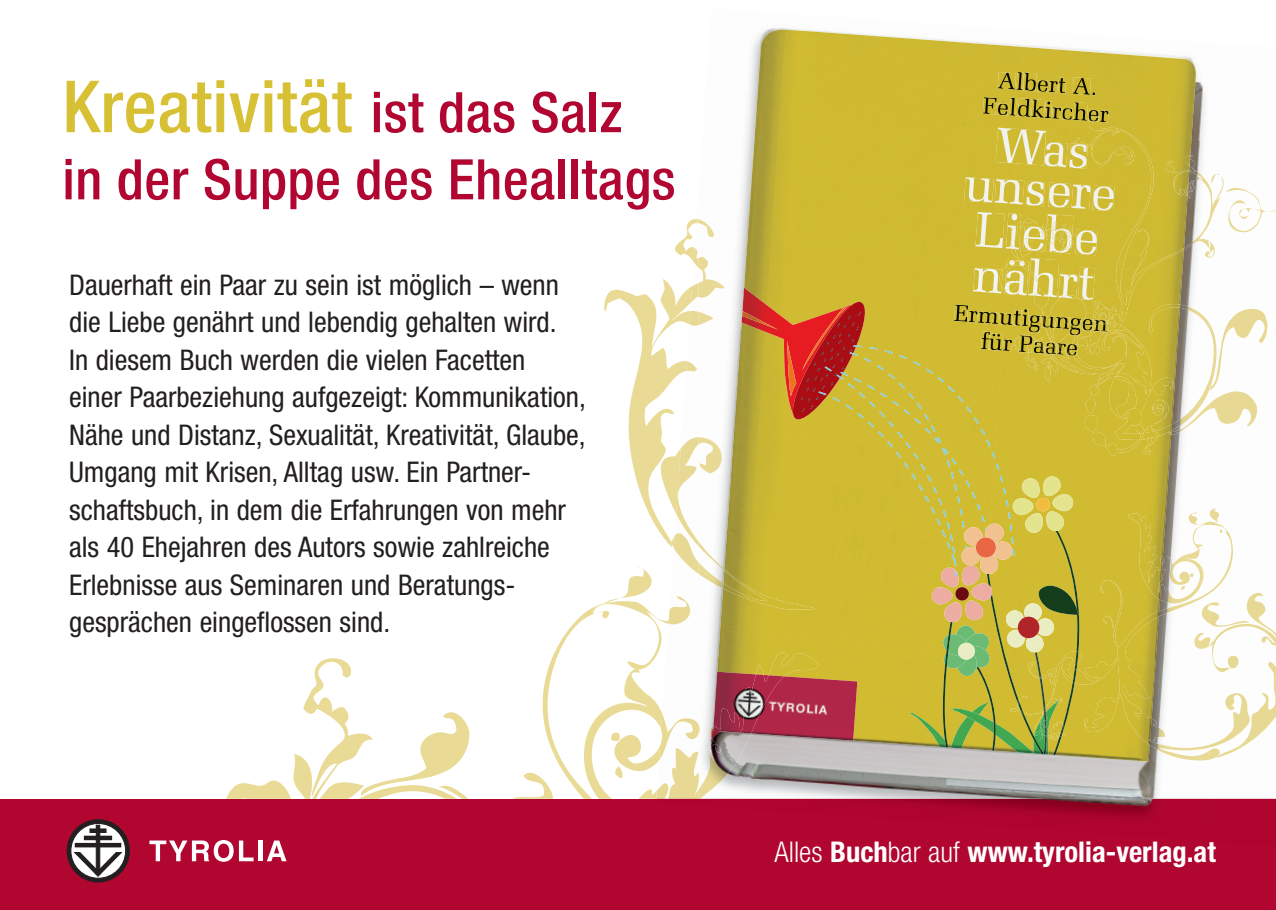
<style>
.page{position:relative;width:1276px;height:910px;background:#fff}
.page>*{position:absolute;margin:0;border:0;box-sizing:border-box;transform-origin:0 0}
.t1{font:500 condensed 72px "Helvetica Neue LT Std";letter-spacing:.01em;color:#d8c035}
.t2{font:500 condensed 55.8px "Helvetica Neue LT Std";letter-spacing:.01em;color:#b00631}
.t3{font:condensed 28.5px/37.5px "Helvetica Neue LT Std";color:#231f20}
.t4{font:700 condensed 28.5px "Helvetica Neue LT Std";color:#fff}
.s1{font-size:55.8px;color:#b00631}
.s2{font-weight:300}
</style>
<div class="page">
<svg style="left:604px;top:289px;width:53px;height:239px"></svg>
<svg style="left:232px;top:567px;width:424px;height:232px"></svg>
<div style="left:0;top:799px;width:1276px;height:111px;background:#b00630"></div>
<svg style="left:66px;top:789px;width:220px;height:94px"></svg>
<img style="left:1209px;top:174px;width:67px;height:253px">
<img style="left:1209px;top:672px;width:67px;height:127px">
<img style="left:1209px;top:508px;width:67px;height:164px">
<img style="left:1209px;top:309px;width:58px;height:117px">
<img style="left:657px;top:279px;width:17px;height:269px">
<img style="left:674px;top:219px;width:24px;height:355px">
<img style="left:656px;top:596px;width:42px;height:203px">
<img style="left:767px;top:28px;width:439px;height:112px">
<img style="left:707px;top:119px;width:41px;height:581px">
<img style="left:1163px;top:140px;width:40px;height:372px">
<img style="left:705px;top:700px;width:504px;height:117px">
<img style="left:1160px;top:512px;width:49px;height:91px">
<img style="left:698px;top:219px;width:28px;height:370px">
<img style="left:698px;top:724px;width:53px;height:75px">
<img style="left:1184px;top:155px;width:25px;height:103px">
<img style="left:1175px;top:305px;width:34px;height:130px">
<img style="left:748px;top:30px;width:275px;height:198px">
<div style="left:1011px;top:72px;width:143px;height:244px;background:#cfba32"></div>
<img style="left:734px;top:228px;width:275px;height:201px">
<div style="left:999px;top:456px;width:127px;height:162px;background:#d0bb32"></div>
<img style="left:720px;top:429px;width:267px;height:201px">
<img style="left:717px;top:630px;width:389px;height:123px">
<img style="left:1074px;top:513px;width:89px;height:172px">
<img style="left:723px;top:569px;width:93px;height:41px">
<img style="left:756px;top:652px;width:62px;height:20px">
<img style="left:1077px;top:121px;width:107px;height:205px">
<div style="left:1030px;top:367px;width:138px;height:89px;background:#d0bb32"></div>
<img style="left:1092px;top:304px;width:88px;height:30px">
<img style="left:1086px;top:321px;width:89px;height:119px">
<img style="left:1095px;top:321px;width:63px;height:119px">
<img style="left:1040px;top:360px;width:17px;height:21px">
<img style="left:944px;top:668px;width:32px;height:84px">
<img style="left:908px;top:703px;width:68px;height:45px">
<img style="left:1046px;top:738px;width:7px;height:16px">
<img style="left:1046px;top:699px;width:7px;height:39px">
<img style="left:951px;top:708px;width:36px;height:45px">
<img style="left:1036px;top:498px;width:14px;height:13px">
<img style="left:1020px;top:478px;width:20px;height:20px">
<img style="left:1053px;top:531px;width:26px;height:224px">
<img style="left:1059px;top:651px;width:19px;height:86px">
<img style="left:1045px;top:511px;width:20px;height:20px">
<img style="left:1024px;top:513px;width:19px;height:20px">
<img style="left:1044px;top:586px;width:35px;height:29px">
<img style="left:1044px;top:618px;width:11px;height:18px">
<img style="left:1044px;top:652px;width:2px;height:102px">
<img style="left:1044px;top:676px;width:2px;height:61px">
<img style="left:987px;top:574px;width:57px;height:180px">
<img style="left:1017px;top:700px;width:16px;height:36px">
<img style="left:976px;top:667px;width:19px;height:84px">
<img style="left:956px;top:625px;width:19px;height:30px">
<img style="left:966px;top:633px;width:24px;height:17px">
<img style="left:973px;top:646px;width:17px;height:21px">
<img style="left:957px;top:655px;width:20px;height:21px">
<img style="left:952px;top:655px;width:14px;height:13px">
<img style="left:952px;top:634px;width:14px;height:21px">
<img style="left:955px;top:587px;width:14px;height:14px">
<img style="left:939px;top:568px;width:20px;height:19px">
<img style="left:960px;top:556px;width:21px;height:29px">
<img style="left:971px;top:583px;width:21px;height:17px">
<img style="left:964px;top:601px;width:20px;height:19px">
<img style="left:931px;top:587px;width:21px;height:17px;border-radius:9px">
<img style="left:942px;top:622px;width:10px;height:125px">
<img style="left:943px;top:602px;width:19px;height:20px">
<img style="left:741px;top:288px;width:111px;height:126px">
<img style="left:742px;top:311px;width:36px;height:19px">
<img style="left:787px;top:341px;width:4px;height:56px">
<img style="left:791px;top:302px;width:76px;height:117px">
<svg style="left:801px;top:312px;width:59px;height:100px;background:#bc211e"></svg>
<div style="left:853px;top:346px;width:161px;height:210px;background:#d0bb32"></div>
<div style="left:849px;top:352px;width:118px;height:197px;background:#d0bb32"></div>
<div style="left:957px;top:372px;width:29px;height:159px;background:#d0bb32"></div>
<img style="left:824px;top:366px;width:133px;height:210px">
<div style="left:818px;top:391px;width:137px;height:169px;background:#d0bb32"></div>
<img style="left:1042px;top:476px;width:20px;height:20px">
<img style="left:1052px;top:494px;width:21px;height:17px;border-radius:9px">
<img style="left:1012px;top:498px;width:21px;height:17px;border-radius:9px">
<img style="left:984px;top:524px;width:21px;height:17px">
<img style="left:996px;top:541px;width:16px;height:19px">
<img style="left:979px;top:555px;width:20px;height:19px">
<img style="left:964px;top:527px;width:19px;height:19px">
<img style="left:976px;top:537px;width:20px;height:20px">
<img style="left:713px;top:672px;width:144px;height:69px">
<img style="left:713px;top:674px;width:71px;height:59px">
<img style="left:997px;top:72px;width:19px;height:19px">
<img style="left:1016px;top:72px;width:20px;height:19px">
<svg style="left:1037px;top:80px;width:21px;height:13px"></svg>
<img style="left:1058px;top:78px;width:8px;height:15px">
<img style="left:1072px;top:77px;width:19px;height:18px">
<img style="left:983px;top:97px;width:14px;height:17px">
<svg style="left:997px;top:103px;width:11px;height:12px"></svg>
<img style="left:1009px;top:98px;width:8px;height:20px">
<img style="left:1017px;top:98px;width:28px;height:20px">
<img style="left:1044px;top:101px;width:8px;height:17px">
<svg style="left:1052px;top:107px;width:20px;height:13px"></svg>
<img style="left:1073px;top:102px;width:15px;height:19px">
<svg style="left:1088px;top:110px;width:20px;height:12px"></svg>
<img style="left:995px;top:128px;width:51px;height:37px">
<img style="left:1044px;top:142px;width:23px;height:25px">
<img style="left:1069px;top:144px;width:19px;height:25px">
<svg style="left:1074px;top:144px;width:13px;height:5px"></svg>
<img style="left:964px;top:177px;width:29px;height:26px">
<img style="left:994px;top:179px;width:30px;height:25px">
<img style="left:1026px;top:181px;width:19px;height:25px">
<img style="left:1048px;top:183px;width:43px;height:26px">
<img style="left:1071px;top:184px;width:20px;height:25px">
<img style="left:1092px;top:186px;width:22px;height:25px">
<img style="left:975px;top:212px;width:29px;height:36px">
<img style="left:1006px;top:213px;width:15px;height:36px">
<img style="left:1007px;top:222px;width:14px;height:27px">
<img style="left:1023px;top:226px;width:22px;height:26px">
<img style="left:1023px;top:227px;width:22px;height:24px">
<img style="left:1045px;top:214px;width:28px;height:39px">
<img style="left:1046px;top:222px;width:26px;height:31px">
<img style="left:1075px;top:230px;width:22px;height:25px">
<img style="left:973px;top:268px;width:29px;height:25px">
<img style="left:998px;top:270px;width:5px;height:16px">
<img style="left:1003px;top:260px;width:25px;height:36px">
<img style="left:1003px;top:261px;width:25px;height:29px">
<img style="left:1028px;top:258px;width:31px;height:39px">
<img style="left:1030px;top:270px;width:18px;height:27px">
<img style="left:1058px;top:274px;width:19px;height:24px">
<img style="left:1061px;top:295px;width:15px;height:4px">
<img style="left:1078px;top:267px;width:17px;height:33px">
<img style="left:954px;top:305px;width:14px;height:17px">
<svg style="left:968px;top:311px;width:9px;height:12px"></svg>
<img style="left:978px;top:311px;width:20px;height:13px">
<img style="left:999px;top:313px;width:14px;height:12px">
<img style="left:1013px;top:309px;width:8px;height:17px">
<img style="left:1021px;top:309px;width:8px;height:17px">
<img style="left:1028px;top:315px;width:12px;height:18px">
<img style="left:981px;top:331px;width:9px;height:19px">
<img style="left:988px;top:333px;width:15px;height:18px">
<svg style="left:988px;top:333px;width:2px;height:17px"></svg>
<svg style="left:1003px;top:339px;width:9px;height:12px"></svg>
<img style="left:1019px;top:352px;width:13px;height:1px">
<img style="left:1018px;top:335px;width:14px;height:17px">
<svg style="left:1033px;top:316px;width:83px;height:44px;background:#b8a736"></svg>
<h1 class="t1" style="left:62px;top:64px;width:561px">Kreativität <span class="s1">ist das Salz</span></h1>
<h2 class="t2" style="left:62px;top:146px;width:614px">in der Suppe des Ehealltags</h2>
<p class="t3" style="left:69px;top:266px;width:518px">Dauerhaft ein Paar zu sein ist möglich – wenn die Liebe genährt und lebendig gehalten wird.<br>In diesem Buch werden die vielen Facetten<br>einer Paarbeziehung aufgezeigt: Kommunikation, Nähe und Distanz, Sexualität, Kreativität, Glaube, Umgang mit Krisen, Alltag usw. Ein Partner&shy;schaftsbuch, in dem die Erfahrungen von mehr als 40 Ehejahren des Autors sowie zahlreiche Erlebnisse aus Seminaren und Beratungs&shy;gesprächen eingeflossen sind.</p>
<p class="t4" style="left:774px;top:835px;width:443px"><span class="s2">Alles</span> Buch<span class="s2">bar auf</span> www.tyrolia-verlag.at</p>
</div>
